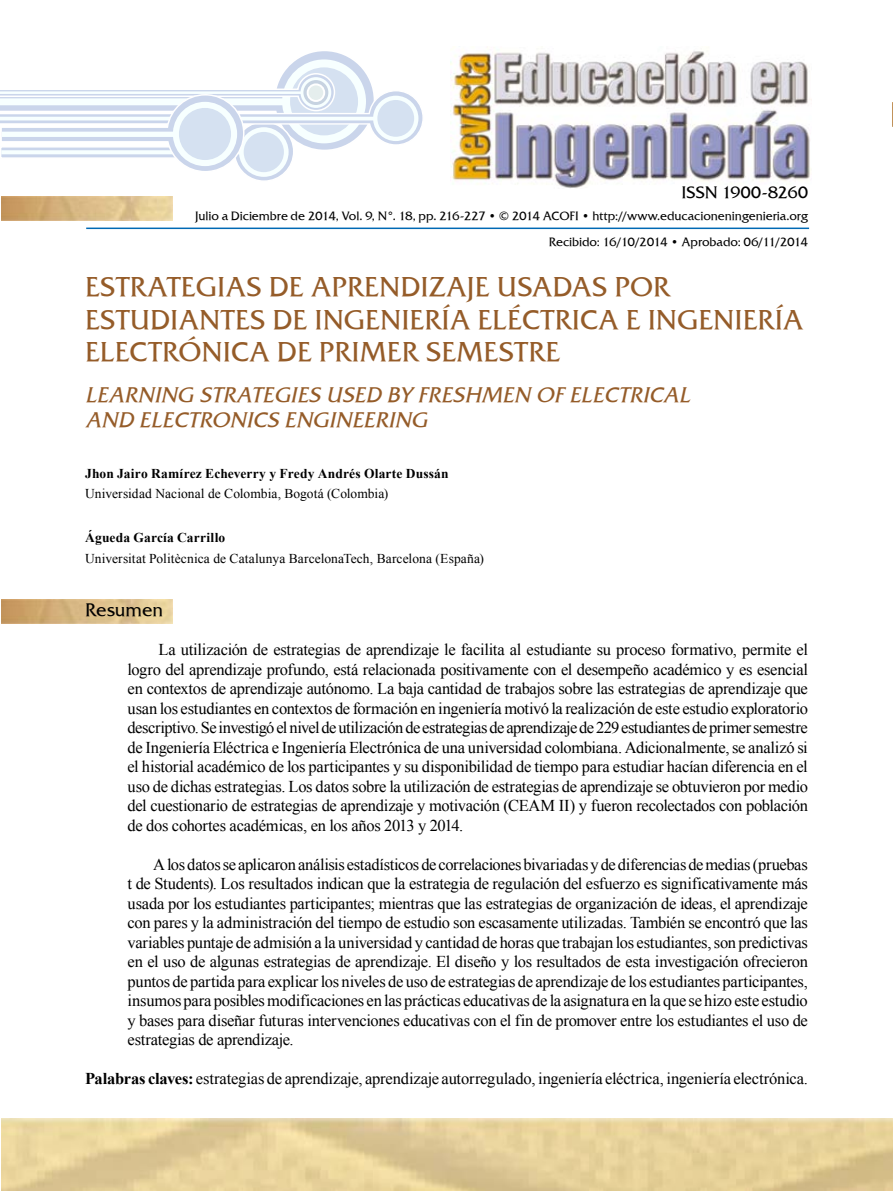
<style>
.page{position:relative;width:893px;height:1191px;background:#fff}
.page>*{position:absolute;margin:0;border:0;box-sizing:border-box;transform-origin:0 0}
.t1{font:27px/32.4px "Friz Quadrata TT";color:#955c29}
.t2{font:italic 21px/25.2px "Friz Quadrata TT";color:#955c29}
.t3{font:18px "Friz Quadrata TT";letter-spacing:-.005em;color:#000}
.t4{font:16.5px/19.5px "Times New Roman";letter-spacing:-.015em;color:#000;text-align:justify}
.t5{font:16.5px "Friz Quadrata TT";letter-spacing:-.02em;color:#000}
.t6{font:13.5px "Times New Roman";letter-spacing:.005em;color:#000}
.t7{font:700 13.5px "Times New Roman";letter-spacing:.01em;color:#000}
.t8{font:12px/26.1px "Friz Quadrata TT";letter-spacing:-.01em;color:#000;text-align:right}
.s1{font-weight:700}
</style>
<div class="page">
<img style="left:1px;top:599px;width:172px;height:24px">
<img style="left:450px;top:51px;width:361px;height:137px">
<img style="left:1px;top:196px;width:172px;height:25px">
<hr style="left:86px;top:227px;width:723px;height:2px;background:#0069b4">
<svg style="left:0;top:51px;width:423px;height:130px"></svg>
<div style="left:173px;top:102px;width:64px;height:64px;background:#f7ffff;border-radius:31px"></div>
<div style="left:179px;top:108px;width:52px;height:52px;background:#d5e1f1;border-radius:50%"></div>
<svg style="left:892px;top:102px;width:1px;height:24px"></svg>
<p class="t5" style="left:682px;top:182px;width:128px">ISSN 1900-8260</p>
<p class="t8" style="left:195px;top:202px;width:615px">Julio a Diciembre de 2014, Vol. 9, N°. 18, pp. 216-227 • © 2014 ACOFI • http://www.educacioneningenieria.org<br>Recibido: 16/10/2014 • Aprobado: 06/11/2014</p>
<h1 class="t1" style="left:85px;top:270px;width:720px">ESTRATEGIAS DE APRENDIZAJE USADAS POR<br>ESTUDIANTES DE INGENIERÍA ELÉCTRICA E INGENIERÍA<br>ELECTRÓNICA DE PRIMER SEMESTRE</h1>
<p class="t2" style="left:85px;top:381px;width:612px">LEARNING STRATEGIES USED BY FRESHMEN OFELECTRICAL<br>AND ELECTRONICS ENGINEERING</p>
<p class="t7" style="left:85px;top:464px;width:365px">Jhon Jairo Ramírez Echeverry y Fredy Andrés Olarte Dussán</p>
<p class="t6" style="left:85px;top:484px;width:305px">Universidad Nacional de Colombia, Bogotá (Colombia)</p>
<p class="t7" style="left:85px;top:528px;width:142px">Águeda García Carrillo</p>
<p class="t6" style="left:85px;top:549px;width:401px">Universitat Politècnica de Catalunya BarcelonaTech, Barcelona (España)</p>
<p class="t3" style="left:85px;top:599px;width:80px">Resumen</p>
<p class="t4" style="left:128px;top:639px;width:682px;text-indent:31px">La utilización de estrategias de aprendizaje le facilita al estudiante su proceso formativo, permite el logro del aprendizaje profundo, está relacionada positivamente con el desempeño académico y es esencial en contextos de aprendizaje autónomo. La baja cantidad de trabajos sobre las estrategias de aprendizaje que usan los estudiantes en contextos de formación en ingeniería motivó la realización de este estudio exploratorio descriptivo. Se investigó el nivel de utilización de estrategias de aprendizaje de 229 estudiantes de primer semestre de Ingeniería Eléctrica e Ingeniería Electrónica de una universidad colombiana. Adicionalmente, se analizó si el historial académico de los participantes y su disponibilidad de tiempo para estudiar hacían diferencia en el uso de dichas estrategias. Los datos sobre la utilización de estrategias de aprendizaje se obtuvieron por medio del cuestionario de estrategias de aprendizaje y motivación (CEAM II) y fueron recolectados con población de dos cohortes académicas, en los años 2013 y 2014.</p>
<p class="t4" style="left:128px;top:854px;width:682px;text-indent:26px">A los datos se aplicaron análisis estadísticos de correlaciones bivariadas y de diferencias de medias (pruebas t de Students). Los resultados indican que la estrategia de regulación del esfuerzo es significativamente más usada por los estudiantes participantes; mientras que las estrategias de organización de ideas, el aprendizaje con pares y la administración del tiempo de estudio son escasamente utilizadas. También se encontró que las variables puntaje de admisión a la universidad y cantidad de horas que trabajan los estudiantes, son predictivas en el uso de algunas estrategias de aprendizaje. El diseño y los resultados de esta investigación ofrecieron puntos de partida para explicar los niveles de uso de estrategias de aprendizaje de los estudiantes participantes, insumos para posibles modificaciones en las prácticas educativas de la asignatura en la que se hizo este estudio y bases para diseñar futuras intervenciones educativas con el fin de promover entre los estudiantes el uso de estrategias de aprendizaje.</p>
<p class="t4" style="left:85px;top:1068px;width:724px"><span class="s1">Palabras claves:</span> estrategias de aprendizaje, aprendizaje autorregulado, ingeniería eléctrica, ingeniería electrónica.</p>
</div>
